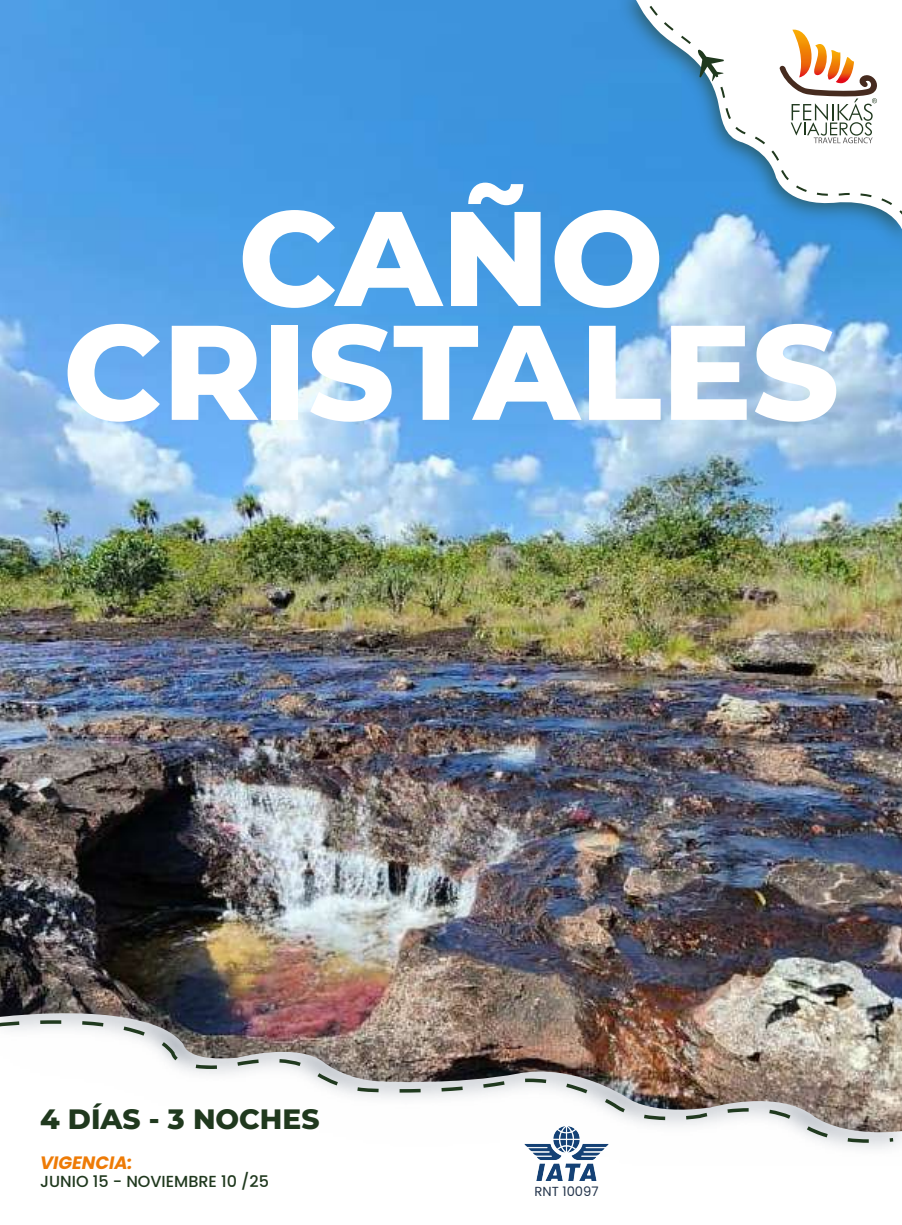
<style>
.page{position:relative;width:902px;height:1225px;background:#fff}
.page>*{position:absolute;margin:0;border:0;box-sizing:border-box;transform-origin:0 0}
.t1{font:800 134.4px/113.8px "Montserrat";color:#fff;text-align:center}
.t2{font:800 28px "Montserrat";color:#20391e}
.t3{font:italic 700 17.94px "Poppins";color:#ee7b06}
.t4{font:500 16.01px "Poppins";color:#20391e}
.t5{font:13.12px "Poppins";color:#23344b}
</style>
<div class="page">
<img style="left:0;top:0;width:901px;height:982px">
<img style="left:0;top:982px;width:901px;height:167px">
<img style="left:0;top:1020px;width:893px;height:123px">
<img style="left:524px;top:1126px;width:84px;height:54px">
<img style="left:598px;top:0;width:303px;height:272px">
<svg style="left:633px;top:0;width:268px;height:236px;background:#4d9ddd"></svg>
<svg style="left:637px;top:0;width:264px;height:220px"></svg>
<svg style="left:697px;top:49px;width:26px;height:32px"></svg>
<h1 class="t1" style="left:63px;top:194px;width:777px">CAÑO<br>CRISTALES</h1>
<h2 class="t2" style="left:40px;top:1099px;width:281px">4 DÍAS - 3 NOCHES</h2>
<p class="t3" style="left:40px;top:1152px;width:94px">VIGENCIA:</p>
<p class="t4" style="left:40px;top:1172px;width:230px">JUNIO 15 - NOVIEMBRE 10 /25</p>
<p class="t5" style="left:534px;top:1184px;width:65px">RNT 10097</p>
</div>
